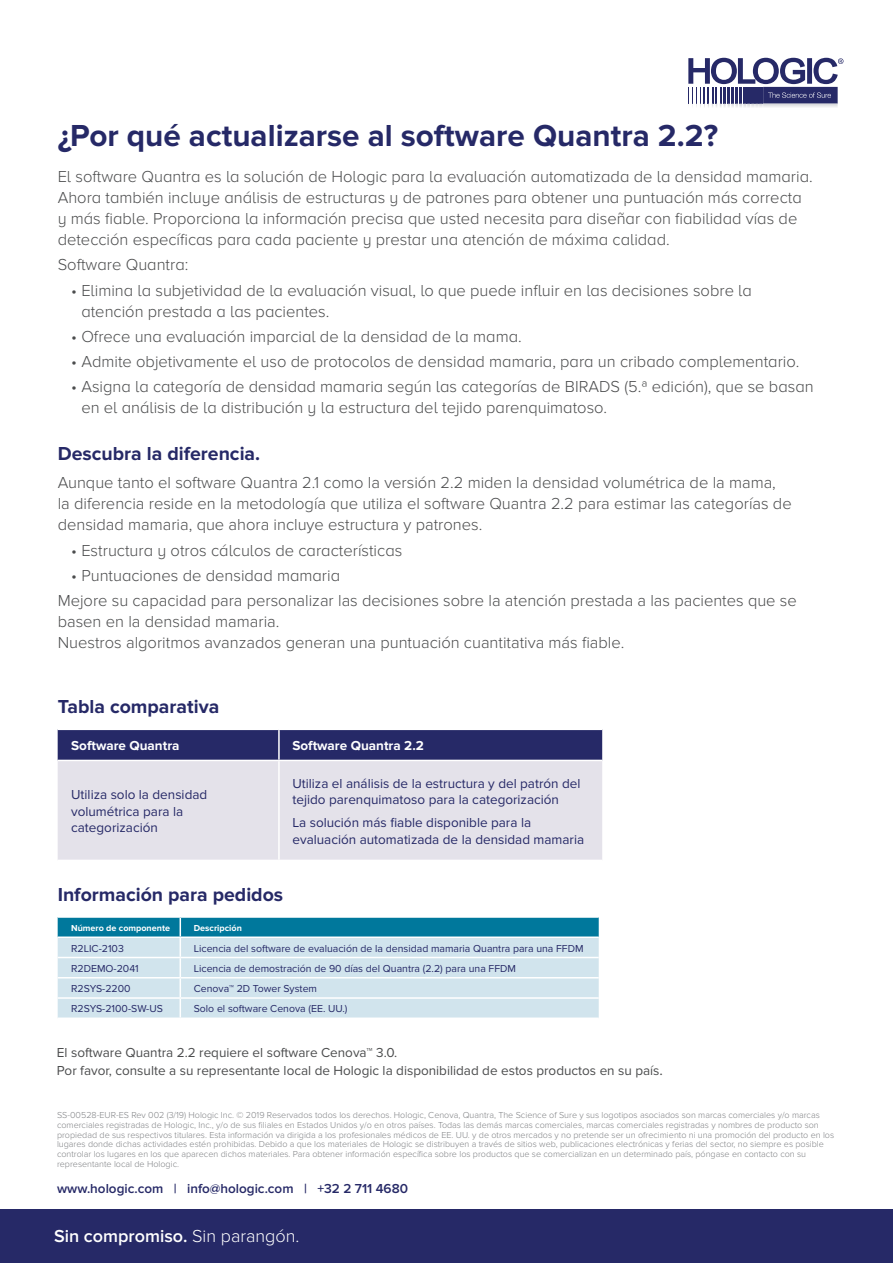
<style>
.page{position:relative;width:893px;height:1263px;background:#fff}
.page>*{position:absolute;margin:0;border:0;box-sizing:border-box;transform-origin:0 0}
.t1{font:700 31.5px "Proxima Nova";color:#262967}
.t2{font:700 19.5px "Proxima Nova";color:#262967}
.t3{font:600 18px "Proxima Nova";color:#fff}
.t4{font:300 16.5px/21px "Proxima Nova";color:#4b4c4d}
.t5{font:13.5px/16.5px "Proxima Nova";color:#262967}
.t6{font:13.5px/18px "Proxima Nova";color:#4b4c4d}
.t7{font:600 13.5px "Proxima Nova";color:#262967}
.t8{font:700 13.5px "Proxima Nova";color:#fff}
.t9{font:10.5px "Proxima Nova";color:#262967}
.t10{font:300 9px/9.8px "Proxima Nova";color:#808285}
.t11{font:700 9px "Proxima Nova";color:#fff}
.s1{font-size:15px}
.s2{font-weight:300}
</style>
<div class="page">
<svg style="left:688px;top:58px;width:155px;height:49px"></svg>
<svg style="left:58px;top:918px;width:541px;height:100px;background:#add1df"></svg>
<hr style="left:58px;top:936px;width:122px;height:2px;background:#fff">
<hr style="left:180px;top:936px;width:419px;height:2px;background:#fff">
<div style="left:58px;top:730px;width:544px;height:30px;background:#262967"></div>
<div style="left:58px;top:761px;width:544px;height:99px;background:#e4e2ea"></div>
<hr style="left:278px;top:761px;width:2px;height:99px;background:#fff">
<hr style="left:278px;top:730px;width:2px;height:30px;background:#fff">
<div style="left:0;top:1210px;width:893px;height:53px;background:#262967"></div>
<h1 class="t1" style="left:58px;top:118px;width:662px">¿Por qué actualizarse al software Quantra 2.2?</h1>
<p class="t4" style="left:58px;top:166px;width:757px">El software Quantra es la solución de Hologic para la evaluación automatizada de la densidad mamaria.<br>Ahora también incluye análisis de estructuras y de patrones para obtener una puntuación más correcta y más fiable. Proporciona la información precisa que usted necesita para diseñar con fiabilidad vías de detección específicas para cada paciente y prestar una atención de máxima calidad.</p>
<p class="t4" style="left:58px;top:255px;width:132px">Software Quantra:</p>
<p class="t4" style="left:81px;top:280px;width:672px;text-indent:-10px">• Elimina la subjetividad de la evaluación visual, lo que puede influir en las decisiones sobre la atención prestada a las pacientes.</p>
<p class="t4" style="left:71px;top:326px;width:452px">• Ofrece una evaluación imparcial de la densidad de la mama.</p>
<p class="t4" style="left:71px;top:351px;width:730px">• Admite objetivamente el uso de protocolos de densidad mamaria, para un cribado complementario.</p>
<p class="t4" style="left:81px;top:377px;width:734px;text-indent:-10px">• Asigna la categoría de densidad mamaria según las categorías de BIRADS (5.ª edición), que se basan en el análisis de la distribución y la estructura del tejido parenquimatoso.</p>
<p class="t2" style="left:58px;top:443px;width:204px">Descubra la diferencia.</p>
<p class="t4" style="left:58px;top:472px;width:736px">Aunque tanto el software Quantra 2.1 como la versión 2.2 miden la densidad volumétrica de la mama, la diferencia reside en la metodología que utiliza el software Quantra 2.2 para estimar las categorías de densidad mamaria, que ahora incluye estructura y patrones.</p>
<p class="t4" style="left:71px;top:540px;width:333px">• Estructura y otros cálculos de características</p>
<p class="t4" style="left:58px;top:563px;width:741px;line-height:25.2px;text-indent:13px">• Puntuaciones de densidad mamaria<br>Mejore su capacidad para personalizar las decisiones sobre la atención prestada a las pacientes que se</p>
<p class="t4" style="left:58px;top:611px;width:568px">basen en la densidad mamaria.<br>Nuestros algoritmos avanzados generan una puntuación cuantitativa más fiable.</p>
<p class="t2" style="left:58px;top:695px;width:163px">Tabla comparativa</p>
<p class="t8" style="left:71px;top:738px;width:110px">Software Quantra</p>
<p class="t8" style="left:292px;top:738px;width:133px">Software Quantra 2.2</p>
<p class="t5" style="left:71px;top:787px;width:138px">Utiliza solo la densidad volumétrica para la categorización</p>
<p class="t5" style="left:292px;top:775px;width:290px">Utiliza el análisis de la estructura y del patrón del tejido parenquimatoso para la categorización</p>
<p class="t5" style="left:292px;top:815px;width:293px">La solución más fiable disponible para la evaluación automatizada de la densidad mamaria</p>
<p class="t2" style="left:58px;top:883px;width:227px">Información para pedidos</p>
<p class="t11" style="left:71px;top:922px;width:100px">Número de componente</p>
<p class="t11" style="left:194px;top:922px;width:50px">Descripción</p>
<p class="t9" style="left:71px;top:942px;width:54px">R2LIC-2103</p>
<p class="t9" style="left:194px;top:942px;width:391px">Licencia del software de evaluación de la densidad mamaria Quantra para una FFDM</p>
<p class="t9" style="left:71px;top:962px;width:69px">R2DEMO-2041</p>
<p class="t9" style="left:194px;top:962px;width:324px">Licencia de demostración de 90 días del Quantra (2.2) para una FFDM</p>
<p class="t9" style="left:71px;top:982px;width:61px">R2SYS-2200</p>
<p class="t9" style="left:194px;top:982px;width:125px">Cenova™ 2D Tower System</p>
<p class="t9" style="left:71px;top:1003px;width:93px">R2SYS-2100-SW-US</p>
<p class="t9" style="left:194px;top:1003px;width:155px">Solo el software Cenova (EE. UU.)</p>
<p class="t6" style="left:57px;top:1044px;width:608px">El software Quantra 2.2 requiere el software Cenova™ 3.0.<br>Por favor, consulte a su representante local de Hologic la disponibilidad de estos productos en su país<span class="s1">.</span></p>
<p class="t10" style="left:57px;top:1110px;width:779px">SS-00528-EUR-ES Rev 002 (3/19) Hologic Inc. © 2019 Reservados todos los derechos. Hologic, Cenova, Quantra, The Science of Sure y sus logotipos asociados son marcas comerciales y/o marcas comerciales registradas de Hologic, Inc., y/o de sus filiales en Estados Unidos y/o en otros países. Todas las demás marcas comerciales, marcas comerciales registradas y nombres de producto son propiedad de sus respectivos titulares. Esta información va dirigida a los profesionales médicos de EE. UU. y de otros mercados y no pretende ser un ofrecimiento ni una promoción del producto en los lugares donde dichas actividades estén prohibidas. Debido a que los materiales de Hologic se distribuyen a través de sitios web, publicaciones electrónicas y ferias del sector, no siempre es posible controlar los lugares en los que aparecen dichos materiales. Para obtener información específica sobre los productos que se comercializan en un determinado país, póngase en contacto con su representante local de Hologic.</p>
<p class="t7" style="left:57px;top:1181px;width:353px">www.hologic.com | info@hologic.com | +32 2 711 4680</p>
<p class="t3" style="left:54px;top:1225px;width:247px">Sin compromiso. <span class="s2">Sin parangón.</span></p>
</div>
